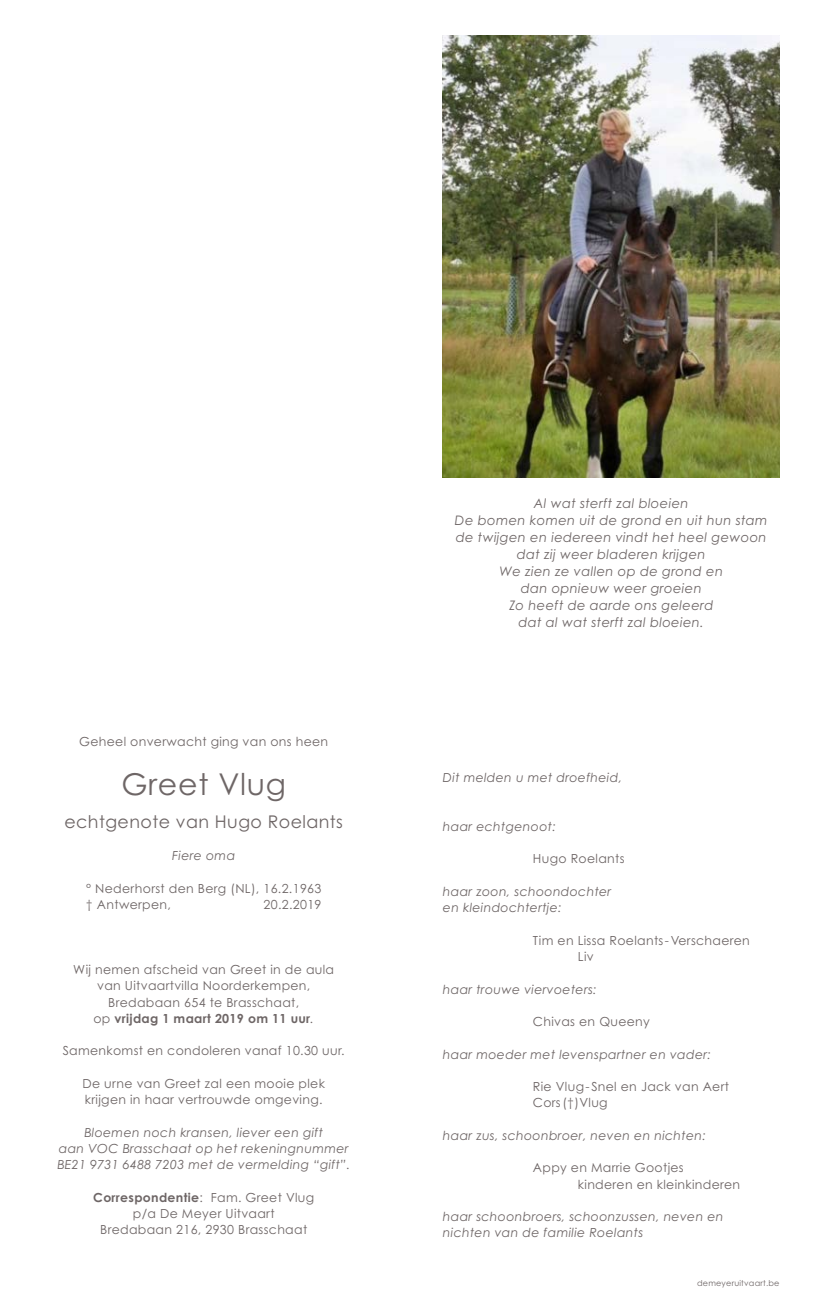
<style>
.page{position:relative;width:815px;height:1312px;background:#fff}
.page>*{position:absolute;margin:0;border:0;box-sizing:border-box;transform-origin:0 0}
.t1{font:30px "Century Gothic";letter-spacing:.025em;color:#6e6666}
.t2{font:17.5px "Century Gothic";letter-spacing:.025em;color:#6e6666}
.t3{font:italic 13.12px/16.9px "Century Gothic";letter-spacing:.025em;color:#6e6666;text-align:center}
.t4{font:12.5px/16.2px "Century Gothic";letter-spacing:.025em;color:#6e6666}
.t5{font:italic 12.5px/16.2px "Century Gothic";letter-spacing:.025em;color:#6e6666}
.t6{font:8.12px "Century Gothic";letter-spacing:.025em;color:#6e6666}
.s1{font-weight:700}
.s2{font-style:italic}
</style>
<div class="page">
<img style="left:443px;top:35px;width:337px;height:442px">
<p class="t4" style="left:79px;top:734px;width:251px">Geheel onverwacht ging van ons heen</p>
<h1 class="t1" style="left:121px;top:767px;width:166px">Greet Vlug</h1>
<h2 class="t2" style="left:64px;top:811px;width:280px">echtgenote van Hugo Roelants</h2>
<p class="t5" style="left:172px;top:847px;width:64px">Fiere oma</p>
<p class="t4" style="left:86px;top:880px;width:237px">° Nederhorst den Berg (NL), 16.2.1963 † Antwerpen,</p>
<p class="t4" style="left:264px;top:896px;width:59px">20.2.2019</p>
<p class="t4" style="left:73px;top:961px;width:262px;text-align:center">Wij nemen afscheid van Greet in de aula van Uitvaartvilla Noorderkempen, Bredabaan 654 te Brasschaat,<br>op <span class="s1">vrijdag 1 maart 2019 om 11 uur</span><span class="s2">.</span></p>
<p class="t4" style="left:63px;top:1042px;width:284px">Samenkomst en condoleren vanaf 10.30 uur.</p>
<p class="t4" style="left:82px;top:1075px;width:244px">De urne van Greet zal een mooie plek krijgen in haar vertrouwde omgeving.</p>
<p class="t5" style="left:57px;top:1124px;width:294px;text-align:center">Bloemen noch kransen, liever een gift<br>aan VOC Brasschaat op het rekeningnummer<br>BE21 9731 6488 7203 met de vermelding “gift”.</p>
<p class="t4" style="left:93px;top:1189px;width:222px;text-align:center"><span class="s1">Correspondentie</span>: Fam. Greet Vlug p/a De Meyer Uitvaart<br>Bredabaan 216, 2930 Brasschaat</p>
<p class="t3" style="left:455px;top:495px;width:314px">Al wat sterft zal bloeien<br>De bomen komen uit de grond en uit hun stam de twijgen en iedereen vindt het heel gewoon dat zij weer bladeren krijgen<br>We zien ze vallen op de grond en<br>dan opnieuw weer groeien<br>Zo heeft de aarde ons geleerd<br>dat al wat sterft zal bloeien.</p>
<p class="t5" style="left:443px;top:769px;width:181px">Dit melden u met droefheid,</p>
<p class="t5" style="left:443px;top:818px;width:114px">haar echtgenoot:</p>
<p class="t4" style="left:533px;top:850px;width:93px">Hugo Roelants</p>
<p class="t5" style="left:443px;top:883px;width:170px">haar zoon, schoondochter en kleindochtertje:</p>
<p class="t4" style="left:578px;top:932px;width:173px;text-indent:-45px">Tim en Lissa Roelants-Verschaeren<br>Liv</p>
<p class="t5" style="left:443px;top:980px;width:155px">haar trouwe viervoeters:</p>
<p class="t4" style="left:533px;top:1013px;width:119px">Chivas en Queeny</p>
<p class="t5" style="left:443px;top:1045px;width:270px">haar moeder met levenspartner en vader:</p>
<p class="t4" style="left:533px;top:1078px;width:198px">Rie Vlug-Snel en Jack van Aert<br>Cors(†)Vlug</p>
<p class="t5" style="left:443px;top:1127px;width:264px">haar zus, schoonbroer, neven en nichten:</p>
<p class="t4" style="left:578px;top:1159px;width:164px;text-indent:-45px">Appy en Marrie Gootjes kinderen en kleinkinderen</p>
<p class="t5" style="left:443px;top:1208px;width:282px">haar schoonbroers, schoonzussen, neven en nichten van de familie Roelants</p>
<p class="t6" style="left:697px;top:1278px;width:84px">demeyeruitvaart.be</p>
</div>
